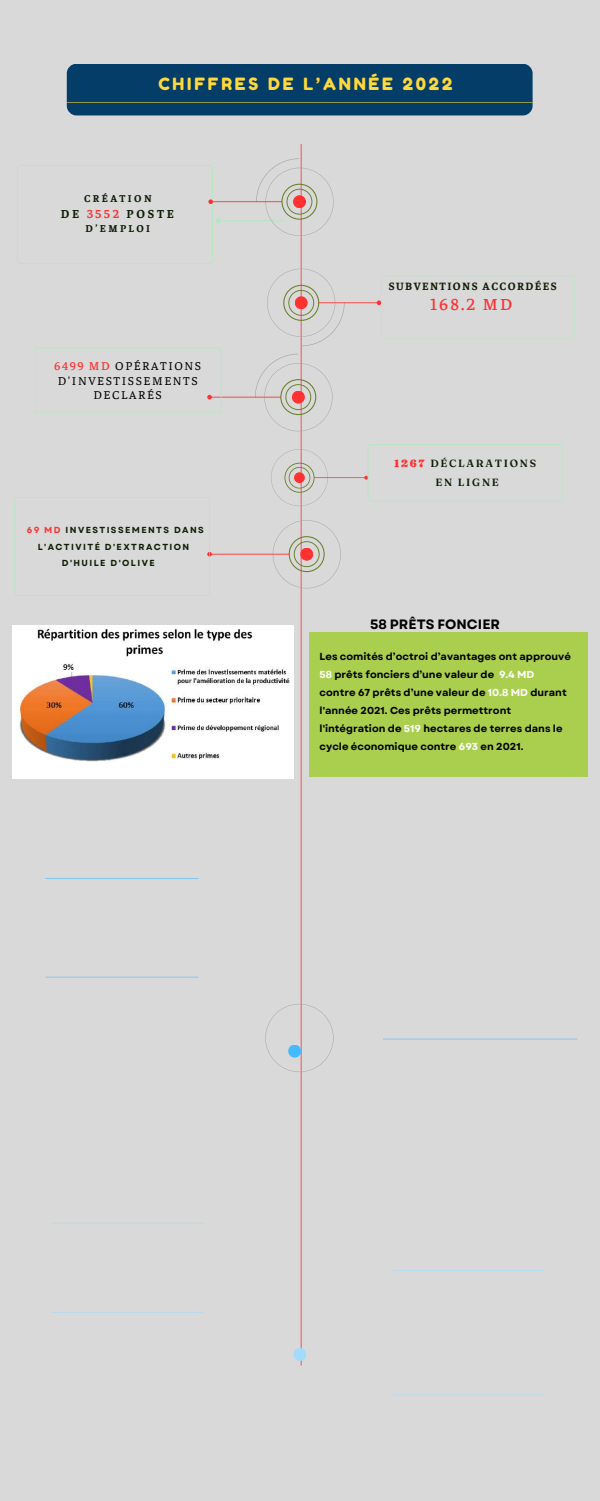
<style>
.page{position:relative;width:600px;height:1501px;background:#fff}
.page>*{position:absolute;margin:0;border:0;box-sizing:border-box;transform-origin:0 0}
.t1{font:500 17.1px "Faustina";color:#ff3131}
.t2{font:16.9px "Fredoka One";letter-spacing:.165em;color:#ffd93b}
.t3{font:700 13.6px "Garet";color:#000}
.t4{font:12.2px/14.6px "Faustina";letter-spacing:.13em;color:#000;text-align:center}
.t5{font:700 12.2px "Faustina";letter-spacing:.23em;color:#0f1e05}
.t6{font:700 11.1px "Faustina";letter-spacing:.13em;color:#0f1e05}
.t7{font:600 10.5px/19.5px "Fraunces 9 pt";letter-spacing:.165em;color:#0f1e05;text-align:center}
.t8{font:700 10.5px "Faustina";letter-spacing:.23em;color:#0f1e05}
.t9{font:700 10.1px/18px "Garet";color:#000}
.t10{font:700 8.8px "Garet";letter-spacing:.16em;color:#0f1e05}
.s1{color:#ff3131}
.s2{font-weight:500;color:#ff3131}
.s3{font-weight:900;color:#ff3131}
.s4{color:#fff}
</style>
<div class="page">
<div style="left:0;top:0;width:600px;height:1500px;background:#d9d9d9"></div>
<div style="left:67px;top:64px;width:466px;height:51px;background:#033d68;border-radius:10px"></div>
<svg style="left:377px;top:276px;width:197px;height:63px"></svg>
<svg style="left:46px;top:878px;width:153px;height:1px"></svg>
<svg style="left:46px;top:976px;width:153px;height:1px"></svg>
<svg style="left:383px;top:1038px;width:194px;height:1px"></svg>
<svg style="left:51px;top:1312px;width:153px;height:1px"></svg>
<svg style="left:392px;top:1394px;width:153px;height:1px"></svg>
<svg style="left:67px;top:102px;width:466px;height:1px"></svg>
<img style="left:13px;top:625px;width:242px;height:153px">
<svg style="left:35px;top:348px;width:186px;height:65px"></svg>
<svg style="left:364px;top:444px;width:199px;height:57px"></svg>
<svg style="left:14px;top:497px;width:198px;height:98px"></svg>
<svg style="left:255px;top:144px;width:90px;height:1221px"></svg>
<svg style="left:17px;top:165px;width:204px;height:99px"></svg>
<div style="left:309px;top:632px;width:278px;height:145px;background:#aacf4f"></div>
<h2 class="t2" style="left:158px;top:74px;width:295px">CHIFFRES DE L’ANNÉE 2022</h2>
<p class="t8" style="left:84px;top:191px;width:69px">CRÉATION</p>
<p class="t5" style="left:61px;top:205px;width:115px">DE <span class="s1">3552</span> POSTE</p>
<p class="t8" style="left:86px;top:221px;width:66px">D’EMPLOI</p>
<p class="t4" style="left:54px;top:357px;width:148px"><span class="s2">6499 MD</span> OPÉRATIONS<br>D'INVESTISSEMENTS<br>DECLARÉS</p>
<p class="t10" style="left:27px;top:523px;width:179px"><span class="s1">69 MD</span> INVESTISSEMENTS DANS</p>
<p class="t10" style="left:38px;top:540px;width:153px">L'ACTIVITÉ D'EXTRACTION</p>
<p class="t10" style="left:62px;top:556px;width:94px">D'HUILE D'OLIVE</p>
<p class="t6" style="left:389px;top:278px;width:170px">SUBVENTIONS ACCORDÉES</p>
<h1 class="t1" style="left:430px;top:292px;width:84px">168.2 MD</h1>
<p class="t7" style="left:394px;top:453px;width:143px"><span class="s3">1267</span> DÉCLARATIONS<br>EN LIGNE</p>
<h3 class="t3" style="left:370px;top:614px;width:132px">58 PRÊTS FONCIER</h3>
<p class="t9" style="left:320px;top:647px;width:253px">Les comités d’octroi d’avantages ont approuvé <span class="s4">58</span> prêts fonciers d’une valeur de <span class="s4">9.4 MD </span>contre 67 prêts d’une valeur de <span class="s4">10.8 MD</span> durant l'année 2021. Ces prêts permettront l'intégration de <span class="s4">519</span> hectares de terres dans le cycle économique contre <span class="s4">693</span> en 2021.</p>
</div>
